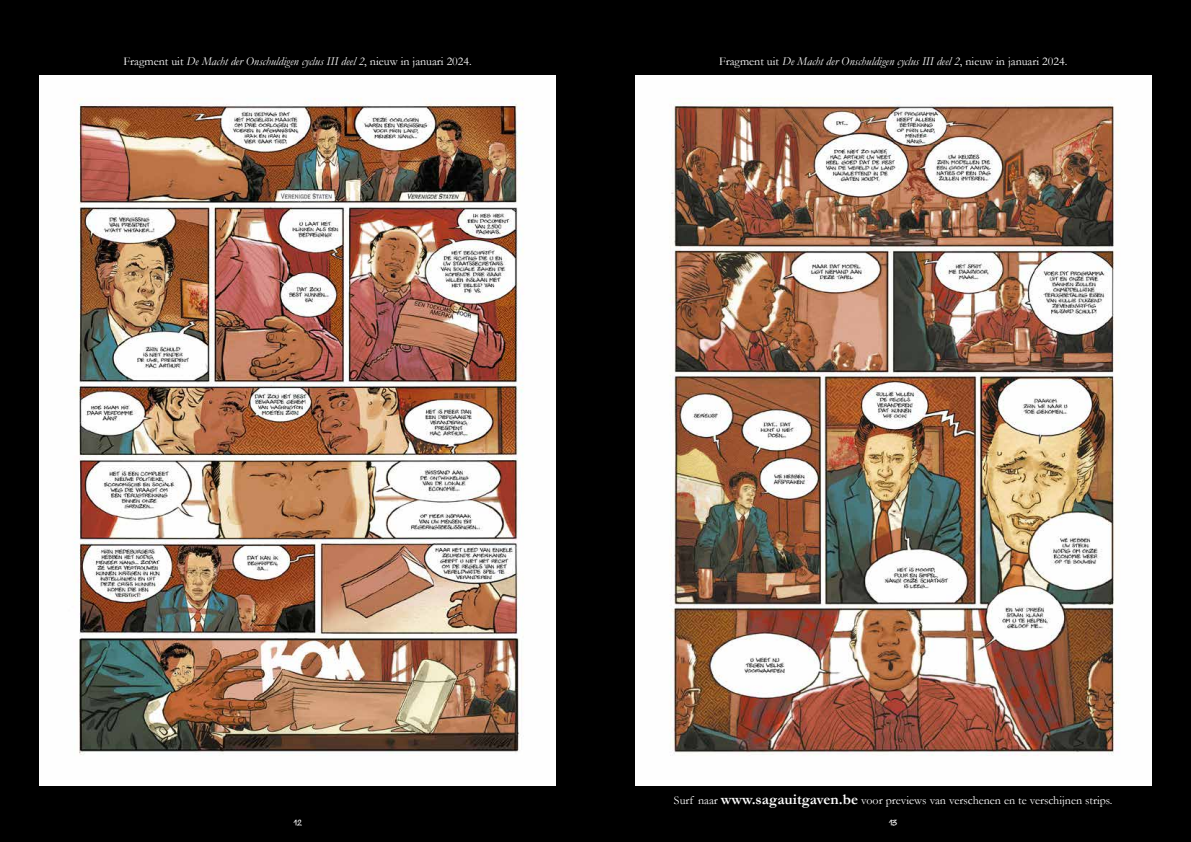
<style>
.page{position:relative;width:1191px;height:842px;background:#fff}
.page>*{position:absolute;margin:0;border:0;box-sizing:border-box;transform-origin:0 0}
.t1{font:italic 12px "Garamond";color:#fff}
.t2{font:12px "Garamond";color:#fff}
.t3{font:8px "Trolley Normal";color:#fff}
.s1{font-style:normal}
.s2{font-weight:700;font-size:15px}
</style>
<div class="page">
<div style="left:595px;top:0;width:596px;height:842px;background:#000"></div>
<img style="left:635px;top:75px;width:516px;height:710px">
<div style="left:0;top:0;width:595px;height:842px;background:#000"></div>
<img style="left:40px;top:75px;width:516px;height:710px">
<p class="t1" style="left:124px;top:53px;width:350px"><span class="s1">Fragment uit</span> De Macht der Onschuldigen cyclus III deel 2<span class="s1">, nieuw in januari 2024.</span></p>
<p class="t1" style="left:719px;top:53px;width:350px"><span class="s1">Fragment uit</span> De Macht der Onschuldigen cyclus III deel 2<span class="s1">, nieuw in januari 2024.</span></p>
<p class="t2" style="left:674px;top:792px;width:440px">Surf naar <span class="s2">www.sagauitgaven.be</span> voor previews van verschenen en te verschijnen strips.</p>
<p class="t3" style="left:294px;top:818px;width:9px">12</p>
<p class="t3" style="left:889px;top:818px;width:10px">13</p>
</div>
